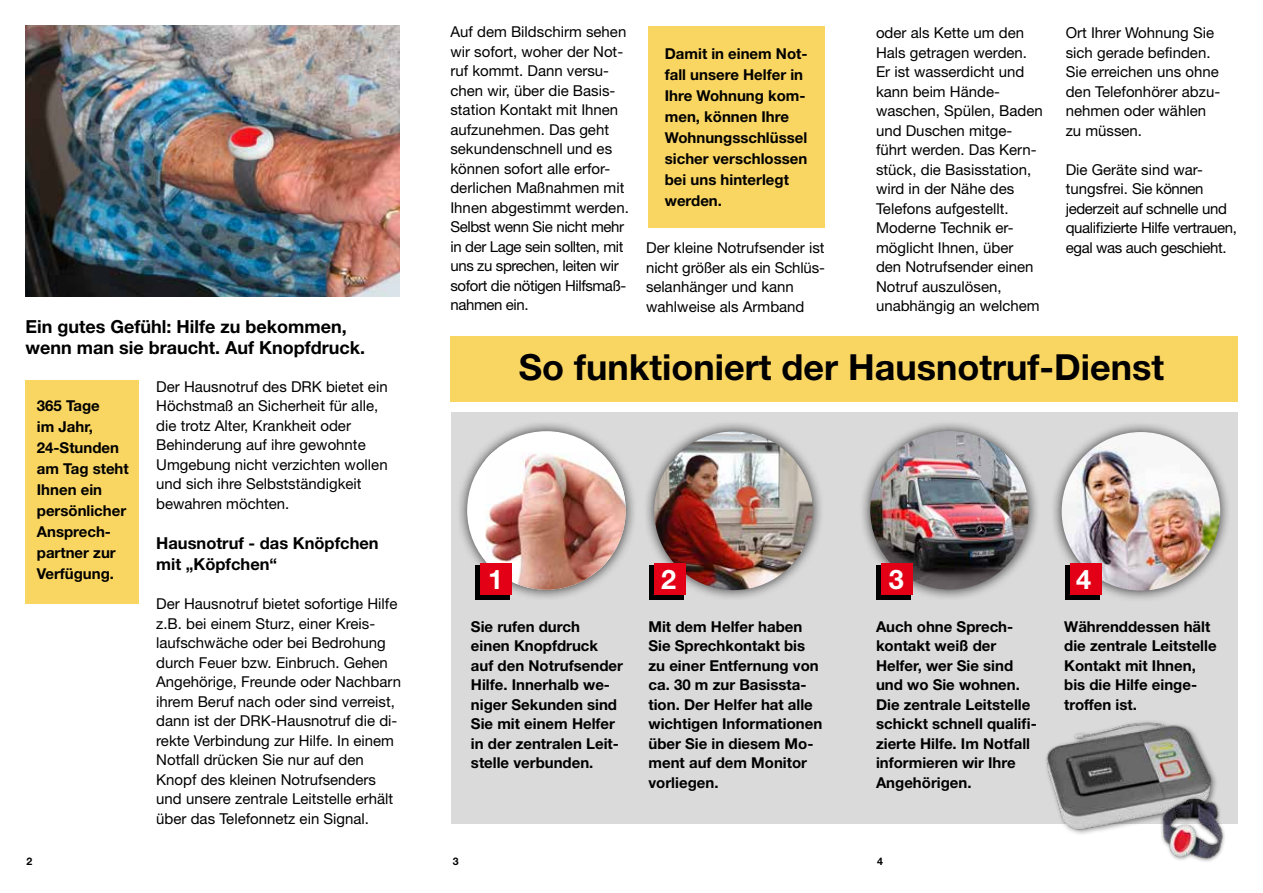
<style>
.page{position:relative;width:1263px;height:893px;background:#fff}
.page>*{position:absolute;margin:0;border:0;box-sizing:border-box;transform-origin:0 0}
.t1{font:700 36px "Helvetica Neue";color:#000}
.t2{font:700 27px "Helvetica Neue";color:#fff}
.t3{font:700 18px/21px "Helvetica Neue";color:#000}
.t4{font:700 16.5px/21px "Helvetica Neue";color:#000}
.t5{font:15px/19.5px "Helvetica Neue";color:#000}
.t6{font:700 15px/19.5px "Helvetica Neue";color:#000}
.t7{font:15px/19.5px "Helvetica Neue";letter-spacing:-.025em;color:#000}
.t8{font:700 10.5px "Helvetica Neue";color:#000}
</style>
<div class="page">
<div style="left:451px;top:412px;width:786px;height:412px;background:#dadada"></div>
<div style="left:26px;top:380px;width:113px;height:224px;background:#f9d562"></div>
<div style="left:450px;top:336px;width:787px;height:66px;background:#f9d562"></div>
<img style="left:26px;top:26px;width:374px;height:271px">
<div style="left:859px;top:419px;width:181px;height:182px;background:#000;opacity:.75"></div>
<img style="left:870px;top:431px;width:159px;height:159px;border-radius:79px">
<div style="left:643px;top:420px;width:182px;height:182px;background:#000;opacity:.75"></div>
<img style="left:654px;top:432px;width:159px;height:158px;border-radius:79px">
<div style="left:455px;top:419px;width:182px;height:182px;background:#000;opacity:.75"></div>
<div style="left:467px;top:431px;width:159px;height:159px;background:#fff;border-radius:50%"></div>
<img style="left:485px;top:453px;width:141px;height:137px">
<div style="left:1050px;top:420px;width:182px;height:182px;background:#000;opacity:.75"></div>
<img style="left:1062px;top:432px;width:158px;height:159px;border-radius:79px">
<img style="left:1046px;top:722px;width:170px;height:112px">
<img style="left:1137px;top:788px;width:101px;height:74px">
<div style="left:476px;top:565px;width:34px;height:35px;background:#000"></div>
<div style="left:480px;top:563px;width:32px;height:32px;background:#e30017"></div>
<div style="left:649px;top:565px;width:35px;height:35px;background:#000"></div>
<div style="left:654px;top:563px;width:32px;height:32px;background:#e30017"></div>
<div style="left:876px;top:565px;width:35px;height:35px;background:#000"></div>
<div style="left:881px;top:563px;width:32px;height:32px;background:#e30017"></div>
<div style="left:1065px;top:565px;width:35px;height:35px;background:#000"></div>
<div style="left:1070px;top:563px;width:32px;height:32px;background:#e30017"></div>
<div style="left:648px;top:26px;width:177px;height:201px;background:#f9d562"></div>
<p class="t3" style="left:26px;top:316px;width:341px">Ein gutes Gefühl: Hilfe zu bekommen, wenn man sie braucht. Auf Knopfdruck.</p>
<p class="t6" style="left:37px;top:395px;width:93px;line-height:21px">365 Tage<br>im Jahr,<br>24-Stunden am Tag steht<br>Ihnen ein persönlicher<br>Ansprech&shy;partner zur<br>Verfügung.</p>
<p class="t5" style="left:156px;top:376px;width:233px">Der Hausnotruf des DRK bietet ein<br>Höchstmaß an Sicherheit für alle, die trotz Alter, Krankheit oder<br>Behinderung auf ihre gewohnte<br>Umgebung nicht verzichten wollen und sich ihre Selbstständigkeit bewahren möchten.</p>
<p class="t4" style="left:156px;top:532px;width:224px">Hausnotruf - das Knöpfchen mit „Köpfchen“</p>
<p class="t5" style="left:156px;top:594px;width:246px">Der Hausnotruf bietet sofortige Hilfe z.B. bei einem Sturz, einer Kreis&shy;laufschwäche oder bei Bedrohung durch Feuer bzw. Einbruch. Gehen Angehörige, Freunde oder Nachbarn ihrem Beruf nach oder sind verreist, dann ist der DRK-Hausnotruf die di&shy;rekte Verbindung zur Hilfe. In einem Notfall drücken Sie nur auf den Knopf des kleinen Notrufsenders und unsere zentrale Leitstelle erhält über das Telefonnetz ein Signal.</p>
<p class="t5" style="left:450px;top:22px;width:180px">Auf dem Bildschirm sehen wir sofort, woher der Not&shy;ruf kommt. Dann versu&shy;chen wir, über die Basis&shy;station Kontakt mit Ihnen aufzunehmen. Das geht sekundenschnell und es können sofort alle erfor&shy;derlichen Maßnahmen mit<br>Ihnen abgestimmt werden.<br>Selbst wenn Sie nicht mehr in der Lage sein sollten, mit uns zu sprechen, leiten wir sofort die nötigen Hilfsmaß&shy;nahmen ein.</p>
<p class="t6" style="left:665px;top:42px;width:144px;line-height:21px">Damit in einem Not&shy;fall unsere Helfer in<br>Ihre Wohnung kom&shy;men, können Ihre<br>Wohnungsschlüssel sicher verschlossen bei uns hinterlegt werden.</p>
<p class="t5" style="left:646px;top:238px;width:180px">Der kleine Notrufsender ist nicht größer als ein Schlüs&shy;selanhänger und kann wahlweise als Armband</p>
<p class="t5" style="left:876px;top:23px;width:168px">oder als Kette um den<br>Hals getragen werden.<br>Er ist wasserdicht und kann beim Hände&shy;waschen, Spülen, Baden und Duschen mitge&shy;führt werden. Das Kern&shy;stück, die Basisstation, wird in der Nähe des<br>Telefons aufgestellt.<br>Moderne Technik er&shy;möglicht Ihnen, über<br>den Notrufsender einen<br>Notruf auszulösen, unabhängig an welchem</p>
<p class="t5" style="left:1066px;top:23px;width:156px">Ort Ihrer Wohnung Sie sich gerade befinden.<br>Sie erreichen uns ohne den Telefonhörer abzu&shy;nehmen oder wählen zu müssen.</p>
<p class="t7" style="left:1066px;top:160px;width:173px">Die Geräte sind war&shy;tungsfrei. Sie können jederzeit auf schnelle und qualifizierte Hilfe vertrauen, egal was auch geschieht.</p>
<h1 class="t1" style="left:519px;top:345px;width:647px">So funktioniert der Hausnotruf-Dienst</h1>
<h2 class="t2" style="left:488px;top:562px;width:17px">1</h2>
<h2 class="t2" style="left:661px;top:562px;width:17px">2</h2>
<h2 class="t2" style="left:889px;top:562px;width:17px">3</h2>
<h2 class="t2" style="left:1076px;top:562px;width:17px">4</h2>
<p class="t6" style="left:471px;top:616px;width:153px">Sie rufen durch<br>einen Knopfdruck auf den Notrufsender<br>Hilfe. Innerhalb we&shy;niger Sekunden sind<br>Sie mit einem Helfer in der zentralen Leit&shy;stelle verbunden.</p>
<p class="t6" style="left:648px;top:616px;width:175px">Mit dem Helfer haben<br>Sie Sprechkontakt bis zu einer Entfernung von ca. 30 m zur Basissta&shy;tion. Der Helfer hat alle wichtigen Informationen über Sie in diesem Mo&shy;ment auf dem Monitor vorliegen.</p>
<p class="t6" style="left:876px;top:616px;width:162px">Auch ohne Sprech&shy;kontakt weiß der<br>Helfer, wer Sie sind und wo Sie wohnen.<br>Die zentrale Leitstelle schickt schnell qualifi&shy;zierte Hilfe. Im Notfall informieren wir Ihre<br>Angehörigen.</p>
<p class="t6" style="left:1064px;top:616px;width:154px">Währenddessen hält die zentrale Leitstelle<br>Kontakt mit Ihnen, bis die Hilfe einge&shy;troffen ist.</p>
<p class="t8" style="left:27px;top:855px;width:7px">2</p>
<p class="t8" style="left:453px;top:855px;width:7px">3</p>
<p class="t8" style="left:877px;top:855px;width:7px">4</p>
</div>
